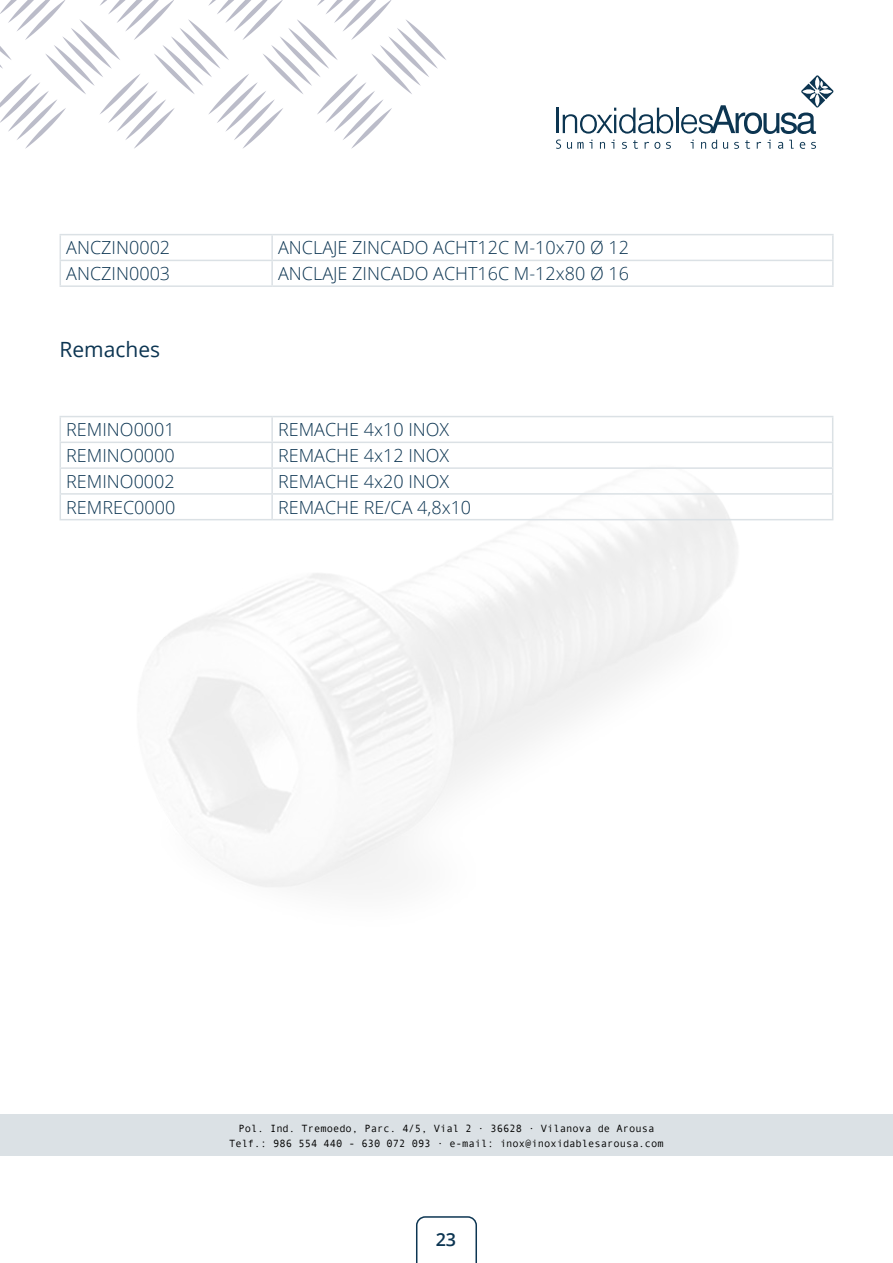
<style>
.page{position:relative;width:893px;height:1263px;background:#fff}
.page>*{position:absolute;margin:0;border:0;box-sizing:border-box;transform-origin:0 0}
.t1{font:21px "Open Sans";color:#0c3552}
.t2{font:300 18px "Open Sans";color:#0c3552}
.t3{font:600 18px "Open Sans";color:#0c3552}
.t4{font:10.5px/15px "Andale Mono";color:#000;text-align:center}
</style>
<div class="page">
<svg style="left:0;top:0;width:446px;height:149px"></svg>
<hr style="left:556px;top:108px;width:3px;height:25px;background:#0c3551">
<svg style="left:563px;top:108px;width:110px;height:26px"></svg>
<hr style="left:676px;top:108px;width:2px;height:25px;background:#0c3551">
<svg style="left:556px;top:140px;width:5px;height:9px"></svg>
<svg style="left:567px;top:140px;width:26px;height:9px"></svg>
<svg style="left:600px;top:142px;width:5px;height:7px"></svg>
<svg style="left:611px;top:140px;width:4px;height:9px"></svg>
<svg style="left:622px;top:142px;width:5px;height:7px"></svg>
<svg style="left:633px;top:140px;width:5px;height:9px"></svg>
<svg style="left:645px;top:142px;width:15px;height:7px"></svg>
<svg style="left:666px;top:142px;width:5px;height:7px"></svg>
<svg style="left:691px;top:140px;width:3px;height:9px"></svg>
<svg style="left:701px;top:142px;width:5px;height:7px"></svg>
<svg style="left:712px;top:140px;width:5px;height:9px"></svg>
<svg style="left:723px;top:142px;width:5px;height:7px"></svg>
<svg style="left:734px;top:142px;width:5px;height:7px"></svg>
<svg style="left:745px;top:140px;width:5px;height:9px"></svg>
<svg style="left:757px;top:142px;width:4px;height:7px"></svg>
<svg style="left:767px;top:140px;width:4px;height:9px"></svg>
<svg style="left:778px;top:142px;width:5px;height:7px"></svg>
<svg style="left:789px;top:140px;width:5px;height:9px"></svg>
<svg style="left:800px;top:142px;width:5px;height:7px"></svg>
<svg style="left:811px;top:142px;width:5px;height:7px"></svg>
<svg style="left:681px;top:75px;width:153px;height:59px"></svg>
<svg style="left:416px;top:1216px;width:61px;height:47px"></svg>
<hr style="left:60px;top:234px;width:212px;height:1px;background:#dbe1e5">
<hr style="left:272px;top:234px;width:562px;height:1px;background:#dbe1e5">
<hr style="left:271px;top:235px;width:2px;height:25px;background:#dbe1e5">
<hr style="left:832px;top:235px;width:2px;height:25px;background:#dbe1e5">
<hr style="left:60px;top:260px;width:212px;height:1px;background:#dbe1e5">
<svg style="left:60px;top:235px;width:1px;height:50px"></svg>
<hr style="left:272px;top:260px;width:562px;height:1px;background:#dbe1e5">
<hr style="left:271px;top:261px;width:2px;height:24px;background:#dbe1e5">
<hr style="left:832px;top:261px;width:2px;height:24px;background:#dbe1e5">
<hr style="left:60px;top:285px;width:212px;height:2px;background:#dbe1e5">
<hr style="left:272px;top:285px;width:562px;height:2px;background:#dbe1e5">
<hr style="left:60px;top:416px;width:212px;height:1px;background:#dbe1e5">
<hr style="left:272px;top:416px;width:561px;height:1px;background:#dbe1e5">
<hr style="left:271px;top:417px;width:2px;height:25px;background:#dbe1e5">
<hr style="left:60px;top:442px;width:212px;height:1px;background:#dbe1e5">
<hr style="left:272px;top:442px;width:561px;height:1px;background:#dbe1e5">
<hr style="left:271px;top:443px;width:2px;height:24px;background:#dbe1e5">
<hr style="left:60px;top:467px;width:212px;height:2px;background:#dbe1e5">
<hr style="left:272px;top:467px;width:561px;height:2px;background:#dbe1e5">
<hr style="left:271px;top:469px;width:2px;height:24px;background:#dbe1e5">
<hr style="left:60px;top:493px;width:212px;height:2px;background:#dbe1e5">
<svg style="left:60px;top:417px;width:1px;height:102px"></svg>
<hr style="left:272px;top:493px;width:561px;height:2px;background:#dbe1e5">
<hr style="left:271px;top:495px;width:2px;height:24px;background:#dbe1e5">
<svg style="left:832px;top:417px;width:1px;height:102px"></svg>
<hr style="left:60px;top:519px;width:212px;height:1px;background:#dbe1e5">
<hr style="left:272px;top:519px;width:561px;height:1px;background:#dbe1e5">
<p class="t2" style="left:66px;top:236px;width:105px">ANCZIN0002</p>
<p class="t2" style="left:278px;top:236px;width:352px">ANCLAJE ZINCADO ACHT12C M-10x70 Ø 12</p>
<p class="t2" style="left:66px;top:261px;width:105px">ANCZIN0003</p>
<p class="t2" style="left:278px;top:261px;width:352px">ANCLAJE ZINCADO ACHT16C M-12x80 Ø 16</p>
<p class="t1" style="left:60px;top:335px;width:102px">Remaches</p>
<p class="t2" style="left:66px;top:417px;width:110px">REMINO0001</p>
<p class="t2" style="left:278px;top:417px;width:173px">REMACHE 4x10 INOX</p>
<p class="t2" style="left:66px;top:443px;width:110px">REMINO0000</p>
<p class="t2" style="left:278px;top:443px;width:173px">REMACHE 4x12 INOX</p>
<p class="t2" style="left:66px;top:469px;width:110px">REMINO0002</p>
<p class="t2" style="left:278px;top:469px;width:173px">REMACHE 4x20 INOX</p>
<p class="t2" style="left:66px;top:495px;width:111px">REMREC0000</p>
<p class="t2" style="left:278px;top:495px;width:195px">REMACHE RE/CA 4,8x10</p>
<p class="t4" style="left:229px;top:1120px;width:436px">Pol. Ind. Tremoedo, Parc. 4/5, Vial 2 · 36628 · Vilanova de Arousa<br>Telf.: 986 554 440 - 630 072 093 · e-mail: inox@inoxidablesarousa.com</p>
<p class="t3" style="left:436px;top:1227px;width:22px">23</p>
</div>
